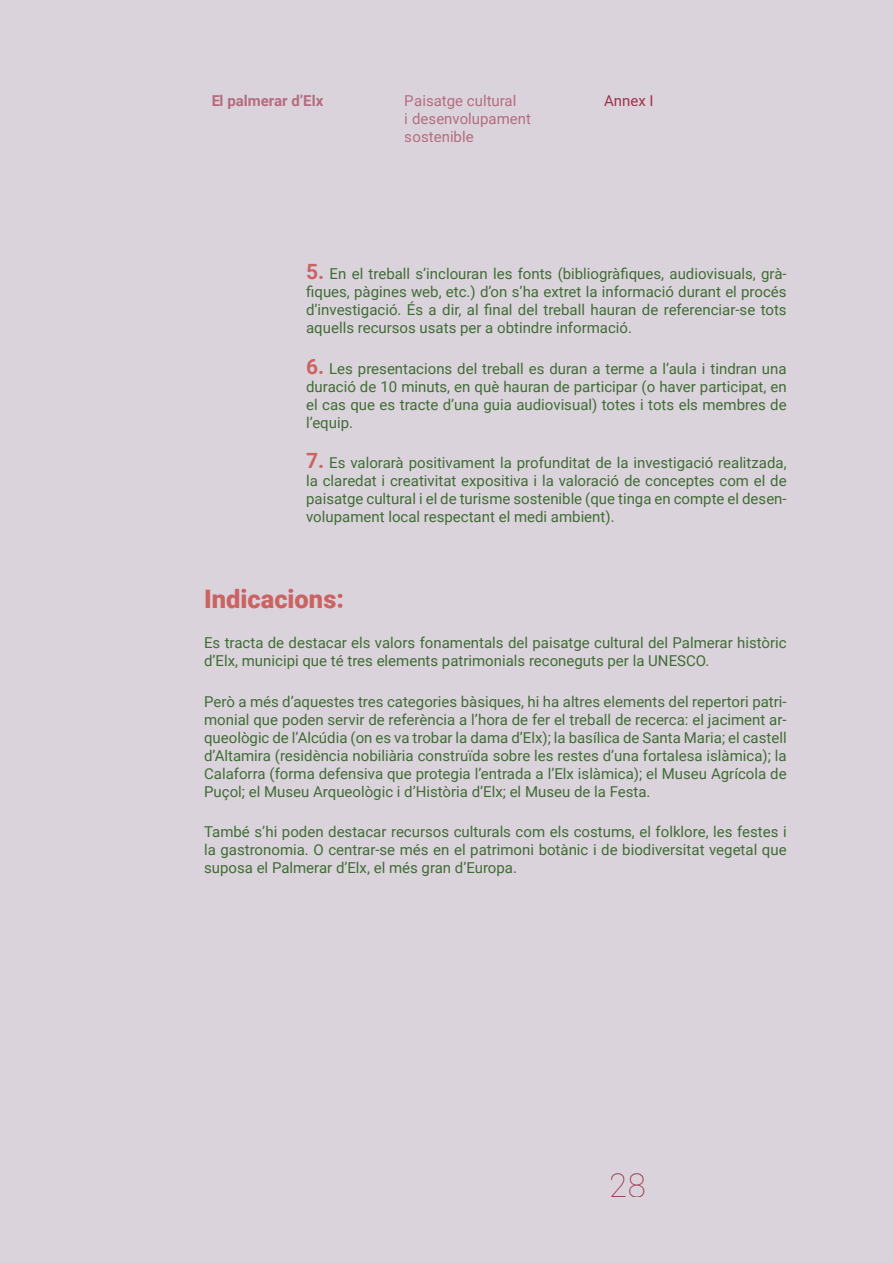
<style>
.page{position:relative;width:893px;height:1263px;background:#dbd3db}
.page>*{position:absolute;margin:0;border:0;box-sizing:border-box;transform-origin:0 0}
.t1{font:100 33px "Roboto";color:#b83c55}
.t2{font:900 25.5px "Roboto";color:#ca6463}
.t3{font:15px/18px "Roboto";color:#3f6c35;text-align:justify}
.t4{font:15px/18px "Roboto";color:#b83c55}
.t5{font:700 15px "Roboto";color:#b83c55}
.s1{font-weight:700;font-size:21px;color:#ca6463}
</style>
<div class="page">
<p class="t5" style="left:211px;top:90px;width:114px">El palmerar d’Elx</p>
<p class="t4" style="left:405px;top:91px;width:113px">Paisatge cultural</p>
<p class="t4" style="left:604px;top:91px;width:51px">Annex I</p>
<p class="t4" style="left:405px;top:109px;width:128px">i desenvolupament sostenible</p>
<p class="t3" style="left:306px;top:264px;width:482px"><span class="s1">5.</span> En el treball s’inclouran les fonts (bibliogràfiques, audiovisuals, grà&shy;fiques, pàgines web, etc.) d’on s’ha extret la informació durant el procés d’investigació. És a dir, al final del treball hauran de referenciar-se tots aquells recursos usats per a obtindre informació.</p>
<p class="t3" style="left:306px;top:359px;width:482px"><span class="s1">6.</span> Les presentacions del treball es duran a terme a l’aula i tindran una duració de 10 minuts, en què hauran de participar (o haver participat, en el cas que es tracte d’una guia audiovisual) totes i tots els membres de l’equip.</p>
<p class="t3" style="left:306px;top:453px;width:482px"><span class="s1">7.</span> Es valorarà positivament la profunditat de la investigació realitzada, la claredat i creativitat expositiva i la valoració de conceptes com el de paisatge cultural i el de turisme sostenible (que tinga en compte el desen&shy;volupament local respectant el medi ambient).</p>
<h2 class="t2" style="left:204px;top:581px;width:141px">Indicacions:</h2>
<p class="t3" style="left:204px;top:633px;width:584px">Es tracta de destacar els valors fonamentals del paisatge cultural del Palmerar històric d’Elx, municipi que té tres elements patrimonials reconeguts per la UNESCO.</p>
<p class="t3" style="left:204px;top:692px;width:584px">Però a més d’aquestes tres categories bàsiques, hi ha altres elements del repertori patri&shy;monial que poden servir de referència a l’hora de fer el treball de recerca: el jaciment ar&shy;queològic de l’Alcúdia (on es va trobar la dama d’Elx); la basílica de Santa Maria; el castell d’Altamira (residència nobiliària construïda sobre les restes d’una fortalesa islàmica); la Calaforra (forma defensiva que protegia l’entrada a l’Elx islàmica); el Museu Agrícola de Puçol; el Museu Arqueològic i d’Història d’Elx; el Museu de la Festa.</p>
<p class="t3" style="left:204px;top:822px;width:584px">També s’hi poden destacar recursos culturals com els costums, el folklore, les festes i la gastronomia. O centrar-se més en el patrimoni botànic i de biodiversitat vegetal que suposa el Palmerar d’Elx, el més gran d’Europa.</p>
<h1 class="t1" style="left:610px;top:1162px;width:38px">28</h1>
</div>
